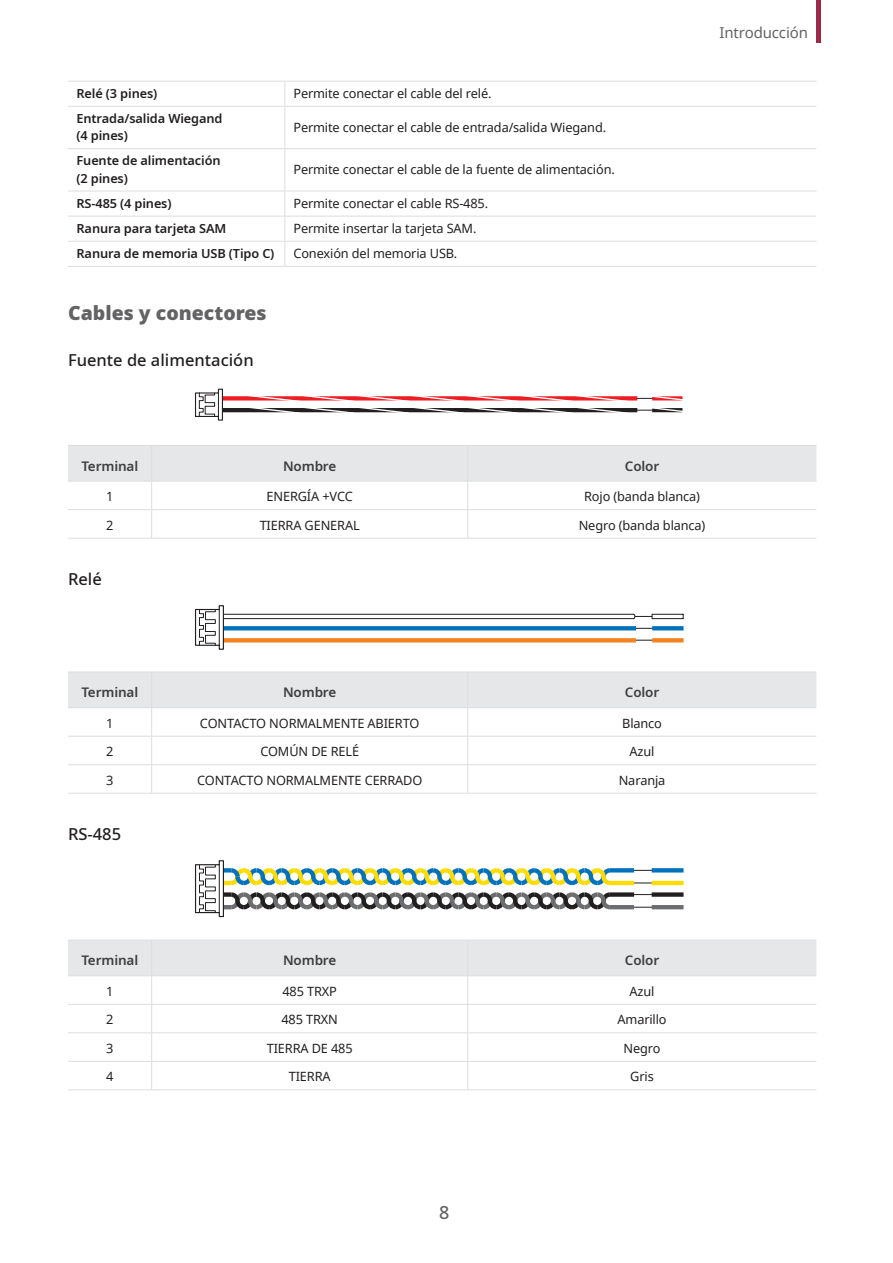
<style>
.page{position:relative;width:893px;height:1263px;background:#fff}
.page>*{position:absolute;margin:0;border:0;box-sizing:border-box;transform-origin:0 0}
.Heading3{font:900 19.5px "Noto Sans";color:#636366}
.t1{font:500 18px "Noto Sans";color:#636366}
.Heading4{font:500 16.5px "Noto Sans";color:#231f20}
.t2{font:15px "Noto Sans";letter-spacing:-.01em;color:#636366}
.Description-Center-Cell{font:600 13.5px "Noto Sans";letter-spacing:-.01em;color:#3e3e3f}
.Description_1-Cell{font:12.75px "Noto Sans";letter-spacing:-.01em;color:#231f20}
.Description_1-Cell-2{font:600 12.75px/17.2px "Noto Sans";letter-spacing:-.01em;color:#231f20}
</style>
<div class="page">
<div style="left:816px;top:0;width:5px;height:43px;background:#9c2949"></div>
<hr style="left:68px;top:81px;width:217px;height:1px;background:#dcdddf">
<hr style="left:285px;top:81px;width:531px;height:1px;background:#dcdddf">
<svg style="left:285px;top:82px;width:1px;height:24px"></svg>
<hr style="left:68px;top:106px;width:217px;height:1px;background:#dcdddf">
<hr style="left:285px;top:106px;width:531px;height:1px;background:#dcdddf">
<hr style="left:285px;top:107px;width:1px;height:41px;background:#dcdddf">
<hr style="left:68px;top:148px;width:217px;height:1px;background:#dcdddf">
<hr style="left:285px;top:148px;width:531px;height:1px;background:#dcdddf">
<hr style="left:285px;top:149px;width:1px;height:42px;background:#dcdddf">
<hr style="left:68px;top:191px;width:217px;height:1px;background:#dcdddf">
<hr style="left:285px;top:191px;width:531px;height:1px;background:#dcdddf">
<hr style="left:68px;top:216px;width:217px;height:1px;background:#dcdddf">
<hr style="left:285px;top:216px;width:531px;height:1px;background:#dcdddf">
<hr style="left:68px;top:241px;width:217px;height:1px;background:#dcdddf">
<hr style="left:285px;top:241px;width:531px;height:1px;background:#dcdddf">
<svg style="left:285px;top:191px;width:1px;height:75px"></svg>
<hr style="left:68px;top:266px;width:217px;height:1px;background:#dcdddf">
<hr style="left:285px;top:266px;width:531px;height:1px;background:#dcdddf">
<svg style="left:224px;top:396px;width:411px;height:4px"></svg>
<hr style="left:223px;top:408px;width:412px;height:4px;background:#231f20">
<svg style="left:195px;top:389px;width:29px;height:32px"></svg>
<svg style="left:246px;top:396px;width:383px;height:4px;background:#f2585c"></svg>
<svg style="left:635px;top:396px;width:48px;height:4px"></svg>
<svg style="left:250px;top:408px;width:433px;height:4px"></svg>
<svg style="left:68px;top:445px;width:748px;height:93px"></svg>
<hr style="left:68px;top:538px;width:84px;height:1px;background:#dcdddf">
<hr style="left:152px;top:538px;width:316px;height:1px;background:#dcdddf">
<hr style="left:468px;top:538px;width:348px;height:1px;background:#dcdddf">
<svg style="left:195px;top:605px;width:488px;height:45px"></svg>
<svg style="left:68px;top:672px;width:748px;height:121px"></svg>
<hr style="left:68px;top:793px;width:84px;height:1px;background:#dcdddf">
<hr style="left:152px;top:793px;width:316px;height:1px;background:#dcdddf">
<hr style="left:468px;top:793px;width:348px;height:1px;background:#dcdddf">
<svg style="left:634px;top:907px;width:20px;height:1px"></svg>
<svg style="left:634px;top:894px;width:20px;height:1px"></svg>
<div style="left:654px;top:892px;width:27px;height:5px;background:#231f20"></div>
<hr style="left:654px;top:905px;width:27px;height:4px;background:#6c6d70">
<div style="left:610px;top:892px;width:24px;height:5px;background:#231f20"></div>
<hr style="left:610px;top:905px;width:24px;height:4px;background:#6c6d70">
<svg style="left:634px;top:882px;width:20px;height:1px"></svg>
<svg style="left:634px;top:870px;width:20px;height:1px"></svg>
<svg style="left:654px;top:868px;width:27px;height:4px"></svg>
<hr style="left:654px;top:881px;width:27px;height:4px;background:#ffdc01">
<svg style="left:614px;top:868px;width:20px;height:4px"></svg>
<hr style="left:610px;top:881px;width:24px;height:4px;background:#ffdc01">
<svg style="left:195px;top:860px;width:419px;height:57px"></svg>
<hr style="left:219px;top:865px;width:1px;height:47px;background:#231f20">
<svg style="left:68px;top:940px;width:748px;height:149px"></svg>
<hr style="left:68px;top:1089px;width:84px;height:1px;background:#dcdddf">
<hr style="left:152px;top:1089px;width:316px;height:1px;background:#dcdddf">
<hr style="left:468px;top:1089px;width:348px;height:1px;background:#dcdddf">
<p class="Description_1-Cell-2" style="left:77px;top:85px;width:82px">Relé (3 pines)</p>
<p class="Description_1-Cell" style="left:293px;top:84px;width:200px">Permite conectar el cable del relé.</p>
<p class="Description_1-Cell-2" style="left:77px;top:110px;width:147px">Entrada/salida Wiegand (4 pines)</p>
<p class="Description_1-Cell" style="left:293px;top:118px;width:314px">Permite conectar el cable de entrada/salida Wiegand.</p>
<p class="Description_1-Cell-2" style="left:77px;top:152px;width:145px">Fuente de alimentación (2 pines)</p>
<p class="Description_1-Cell" style="left:293px;top:161px;width:323px">Permite conectar el cable de la fuente de alimentación.</p>
<p class="Description_1-Cell-2" style="left:77px;top:195px;width:96px">RS-485 (4 pines)</p>
<p class="Description_1-Cell" style="left:293px;top:194px;width:196px">Permite conectar el cable RS-485.</p>
<p class="Description_1-Cell-2" style="left:77px;top:220px;width:151px">Ranura para tarjeta SAM</p>
<p class="Description_1-Cell" style="left:293px;top:219px;width:185px">Permite insertar la tarjeta SAM.</p>
<p class="Description_1-Cell-2" style="left:77px;top:245px;width:199px">Ranura de memoria USB (Tipo C)</p>
<p class="Description_1-Cell" style="left:293px;top:244px;width:165px">Conexión del memoria USB.</p>
<p class="Heading3" style="left:68px;top:298px;width:200px">Cables y conectores</p>
<p class="Heading4" style="left:68px;top:349px;width:187px">Fuente de alimentación</p>
<p class="t2" style="left:720px;top:23px;width:90px">Introducción</p>
<p class="Description-Center-Cell" style="left:81px;top:456px;width:58px">Terminal</p>
<p class="Description-Center-Cell" style="left:283px;top:456px;width:55px">Nombre</p>
<p class="Description-Center-Cell" style="left:625px;top:456px;width:36px">Color</p>
<p class="Description_1-Cell" style="left:106px;top:488px;width:9px">1</p>
<p class="Description_1-Cell" style="left:267px;top:488px;width:88px">ENERGÍA +VCC</p>
<p class="Description_1-Cell" style="left:584px;top:488px;width:117px">Rojo (banda blanca)</p>
<p class="Description_1-Cell" style="left:106px;top:516px;width:9px">2</p>
<p class="Description_1-Cell" style="left:260px;top:516px;width:102px">TIERRA GENERAL</p>
<p class="Description_1-Cell" style="left:579px;top:516px;width:128px">Negro (banda blanca)</p>
<p class="Heading4" style="left:68px;top:567px;width:35px">Relé</p>
<p class="Description-Center-Cell" style="left:81px;top:683px;width:58px">Terminal</p>
<p class="Description-Center-Cell" style="left:283px;top:683px;width:55px">Nombre</p>
<p class="Description-Center-Cell" style="left:625px;top:683px;width:36px">Color</p>
<p class="Description_1-Cell" style="left:106px;top:714px;width:9px">1</p>
<p class="Description_1-Cell" style="left:200px;top:714px;width:221px">CONTACTO NORMALMENTE ABIERTO</p>
<p class="Description_1-Cell" style="left:622px;top:714px;width:41px">Blanco</p>
<p class="Description_1-Cell" style="left:106px;top:743px;width:9px">2</p>
<p class="Description_1-Cell" style="left:260px;top:743px;width:100px">COMÚN DE RELÉ</p>
<p class="Description_1-Cell" style="left:630px;top:743px;width:26px">Azul</p>
<p class="Description_1-Cell" style="left:106px;top:771px;width:9px">3</p>
<p class="Description_1-Cell" style="left:197px;top:771px;width:227px">CONTACTO NORMALMENTE CERRADO</p>
<p class="Description_1-Cell" style="left:619px;top:771px;width:48px">Naranja</p>
<p class="Heading4" style="left:68px;top:822px;width:55px">RS-485</p>
<p class="Description-Center-Cell" style="left:81px;top:951px;width:58px">Terminal</p>
<p class="Description-Center-Cell" style="left:283px;top:951px;width:55px">Nombre</p>
<p class="Description-Center-Cell" style="left:625px;top:951px;width:36px">Color</p>
<p class="Description_1-Cell" style="left:106px;top:982px;width:9px">1</p>
<p class="Description_1-Cell" style="left:282px;top:982px;width:56px">485 TRXP</p>
<p class="Description_1-Cell" style="left:630px;top:982px;width:26px">Azul</p>
<p class="Description_1-Cell" style="left:106px;top:1011px;width:9px">2</p>
<p class="Description_1-Cell" style="left:281px;top:1011px;width:58px">485 TRXN</p>
<p class="Description_1-Cell" style="left:617px;top:1011px;width:51px">Amarillo</p>
<p class="Description_1-Cell" style="left:106px;top:1039px;width:9px">3</p>
<p class="Description_1-Cell" style="left:267px;top:1039px;width:87px">TIERRA DE 485</p>
<p class="Description_1-Cell" style="left:624px;top:1039px;width:39px">Negro</p>
<p class="Description_1-Cell" style="left:106px;top:1068px;width:9px">4</p>
<p class="Description_1-Cell" style="left:289px;top:1068px;width:43px">TIERRA</p>
<p class="Description_1-Cell" style="left:630px;top:1068px;width:25px">Gris</p>
<h2 class="t1" style="left:439px;top:1200px;width:12px">8</h2>
</div>
